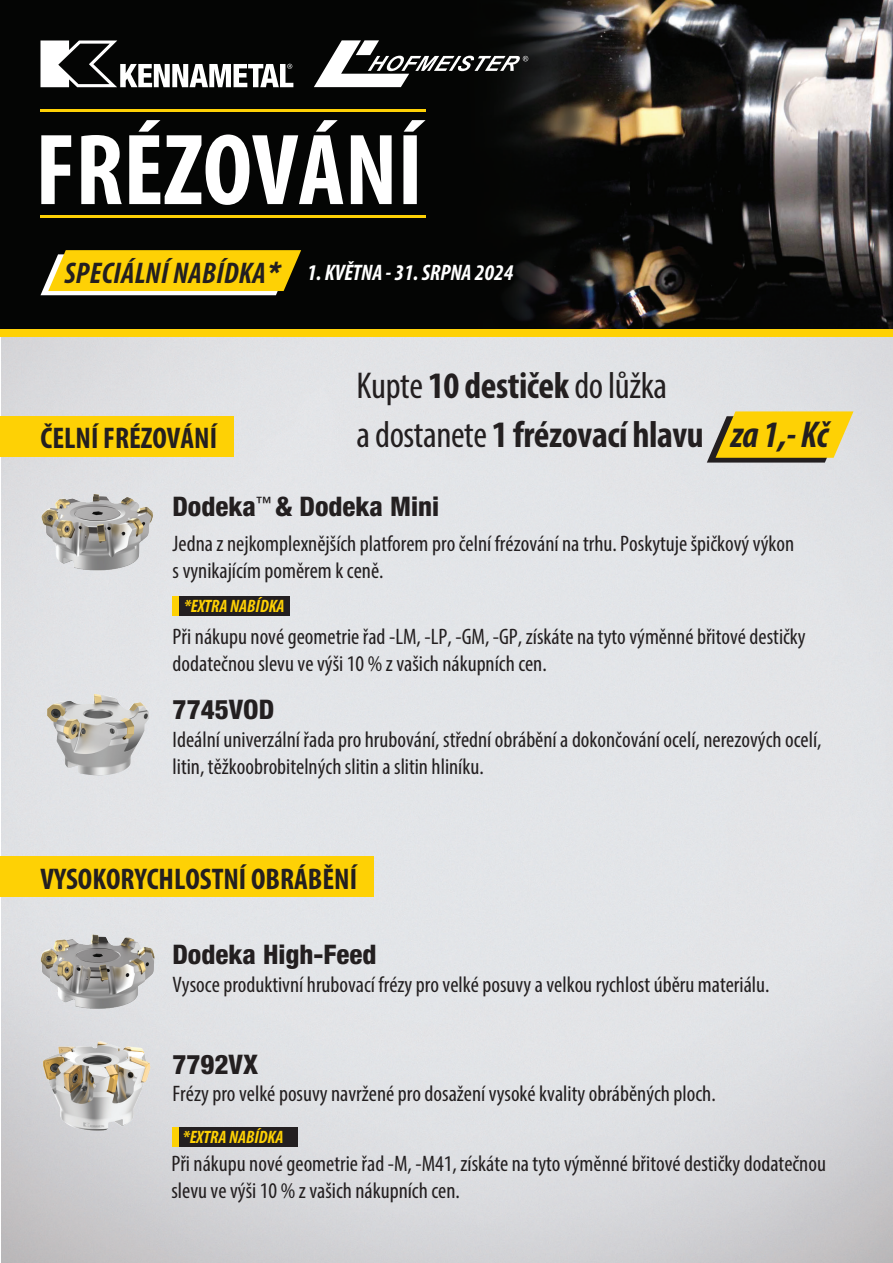
<style>
.page{position:relative;width:893px;height:1263px;background:#fff}
.page>*{position:absolute;margin:0;border:0;box-sizing:border-box;transform-origin:0 0}
.t1{font:700 condensed 102px "Myriad Pro";color:#fff}
.t2{font:700 condensed 37.5px/49.1px "Myriad Pro";letter-spacing:-.01em;color:#231f20}
.t3{font:700 condensed 30px "Myriad Pro";color:#231f20}
.t4{font:800 condensed 27px "Helvetica Neue LT Std";color:#231f20}
.t5{font:condensed 22.5px/27px "Myriad Pro";color:#231f20}
.t6{font:italic 700 condensed 22.5px "Myriad Pro";letter-spacing:-.005em;color:#fff}
.t7{font:italic 700 condensed 18px "Myriad Pro";color:#fed105}
.s1{font-size:30px;color:#231f20}
.s2{font-family:"Helvetica Neue LT Std";font-weight:900;font-size:29.85px;color:#231f20}
.s3{font-weight:400}
.s4{font-style:italic}
</style>
<div class="page">
<img style="left:1px;top:337px;width:892px;height:926px">
<img style="left:0;top:0;width:893px;height:330px">
<svg style="left:707px;top:411px;width:146px;height:52px;background:#e0bf2d"></svg>
<div style="left:0;top:416px;width:234px;height:40px;background:#fed105"></div>
<div style="left:0;top:856px;width:374px;height:41px;background:#fed105"></div>
<svg style="left:41px;top:41px;width:252px;height:46px"></svg>
<svg style="left:41px;top:250px;width:260px;height:45px;background:#eac51d"></svg>
<hr style="left:40px;top:109px;width:386px;height:3px;background:#fed105">
<hr style="left:40px;top:216px;width:386px;height:2px;background:#fed105">
<div style="left:0;top:330px;width:893px;height:7px;background:#fed105"></div>
<div style="left:172px;top:596px;width:7px;height:20px;background:#fed105"></div>
<div style="left:179px;top:596px;width:111px;height:20px;background:#231f20"></div>
<div style="left:172px;top:1127px;width:7px;height:19px;background:#fed105"></div>
<div style="left:179px;top:1127px;width:119px;height:19px;background:#231f20"></div>
<img style="left:41px;top:491px;width:113px;height:82px">
<img style="left:47px;top:694px;width:102px;height:81px">
<img style="left:36px;top:924px;width:124px;height:101px">
<img style="left:40px;top:1034px;width:112px;height:104px">
<svg style="left:314px;top:40px;width:214px;height:47px"></svg>
<p class="t1" style="left:35px;top:106px;width:389px">FRÉZOVÁNÍ</p>
<p class="t6" style="left:64px;top:258px;width:450px"><span class="s1">SPECIÁLNÍ NABÍDKA</span><span class="s2">*</span> 1. KVĚTNA - 31. SRPNA 2024</p>
<p class="t3" style="left:40px;top:419px;width:178px">ČELNÍ FRÉZOVÁNÍ</p>
<p class="t2" style="left:356px;top:361px;width:473px"><span class="s3">Kupte</span> 10 destiček <span class="s3">do lůžka<br>a dostanete</span> 1 frézovací hlavu <span class="s4">za 1,- Kč</span></p>
<p class="t4" style="left:172px;top:490px;width:268px">Dodeka<sup>™</sup> &amp; Dodeka Mini</p>
<p class="t5" style="left:173px;top:529px;width:623px">Jedna z nejkomplexnějších platforem pro čelní frézování na trhu. Poskytuje špičkový výkon s vynikajícím poměrem k ceně.</p>
<p class="t7" style="left:184px;top:595px;width:102px">*EXTRA NABÍDKA</p>
<p class="t5" style="left:173px;top:623px;width:634px">Při nákupu nové geometrie řad -LM, -LP, -GM, -GP, získáte na tyto výměnné břitové destičky dodatečnou slevu ve výši 10 % z vašich nákupních cen.</p>
<p class="t4" style="left:173px;top:693px;width:103px">7745VOD</p>
<p class="t5" style="left:173px;top:725px;width:650px">Ideální univerzální řada pro hrubování, střední obrábění a dokončování ocelí, nerezových ocelí, litin, těžkoobrobitelných slitin a slitin hliníku.</p>
<p class="t3" style="left:40px;top:860px;width:318px">VYSOKORYCHLOSTNÍ OBRÁBĚNÍ</p>
<p class="t4" style="left:172px;top:938px;width:206px">Dodeka High-Feed</p>
<p class="t5" style="left:172px;top:971px;width:598px">Vysoce produktivní hrubovací frézy pro velké posuvy a velkou rychlost úběru materiálu.</p>
<p class="t4" style="left:172px;top:1047px;width:87px">7792VX</p>
<p class="t5" style="left:172px;top:1080px;width:545px">Frézy pro velké posuvy navržené pro dosažení vysoké kvality obráběných ploch.</p>
<p class="t7" style="left:183px;top:1125px;width:102px">*EXTRA NABÍDKA</p>
<p class="t5" style="left:171px;top:1149px;width:656px">Při nákupu nové geometrie řad -M, -M41, získáte na tyto výměnné břitové destičky dodatečnou slevu ve výši 10 % z vašich nákupních cen.</p>
</div>
